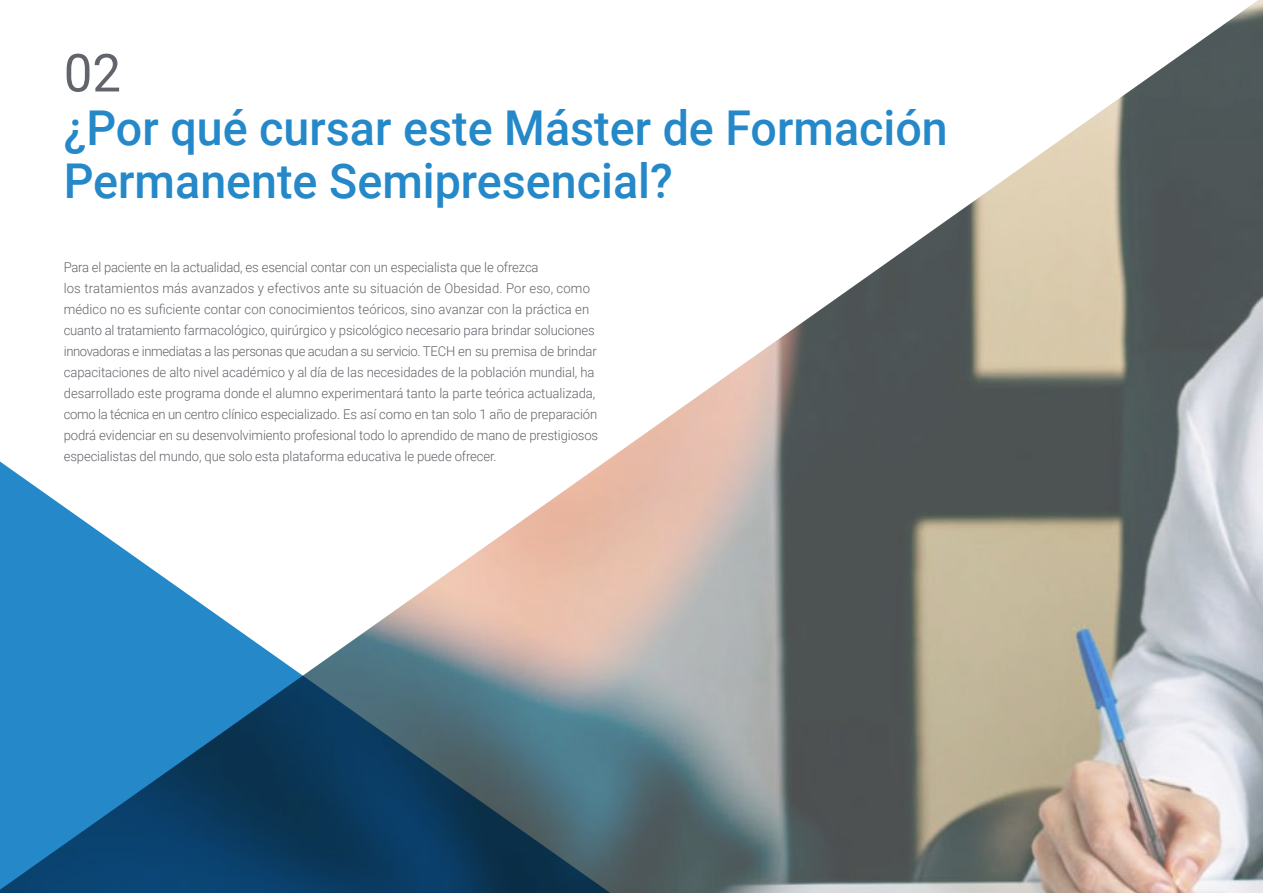
<style>
.page{position:relative;width:1263px;height:893px;background:#fff}
.page>*{position:absolute;margin:0;border:0;box-sizing:border-box;transform-origin:0 0}
.t1{font:52.5px "Roboto";color:#61646a}
.t2{font:500 48px/52.5px "Roboto";color:#2488c9}
.t3{font:300 13.5px/21px "Roboto";letter-spacing:-.01em;color:#61646a}
</style>
<div class="page">
<img style="left:628px;top:0;width:635px;height:893px">
<svg style="left:0;top:446px;width:640px;height:447px"></svg>
<h1 class="t1" style="left:64px;top:36px;width:59px">02</h1>
<h2 class="t2" style="left:64px;top:100px;width:885px">¿Por qué cursar este Máster de Formación<br>Permanente Semipresencial?</h2>
<p class="t3" style="left:64px;top:256px;width:536px">Para el paciente en la actualidad, es esencial contar con un especialista que le ofrezca<br>los tratamientos más avanzados y efectivos ante su situación de Obesidad. Por eso, como médico no es suficiente contar con conocimientos teóricos, sino avanzar con la práctica en cuanto al tratamiento farmacológico, quirúrgico y psicológico necesario para brindar soluciones innovadoras e inmediatas a las personas que acudan a su servicio. TECH en su premisa de brindar capacitaciones de alto nivel académico y al día de las necesidades de la población mundial, ha desarrollado este programa donde el alumno experimentará tanto la parte teórica actualizada, como la técnica en un centro clínico especializado. Es así como en tan solo 1 año de preparación podrá evidenciar en su desenvolvimiento profesional todo lo aprendido de mano de prestigiosos especialistas del mundo, que solo esta plataforma educativa le puede ofrecer.</p>
</div>
